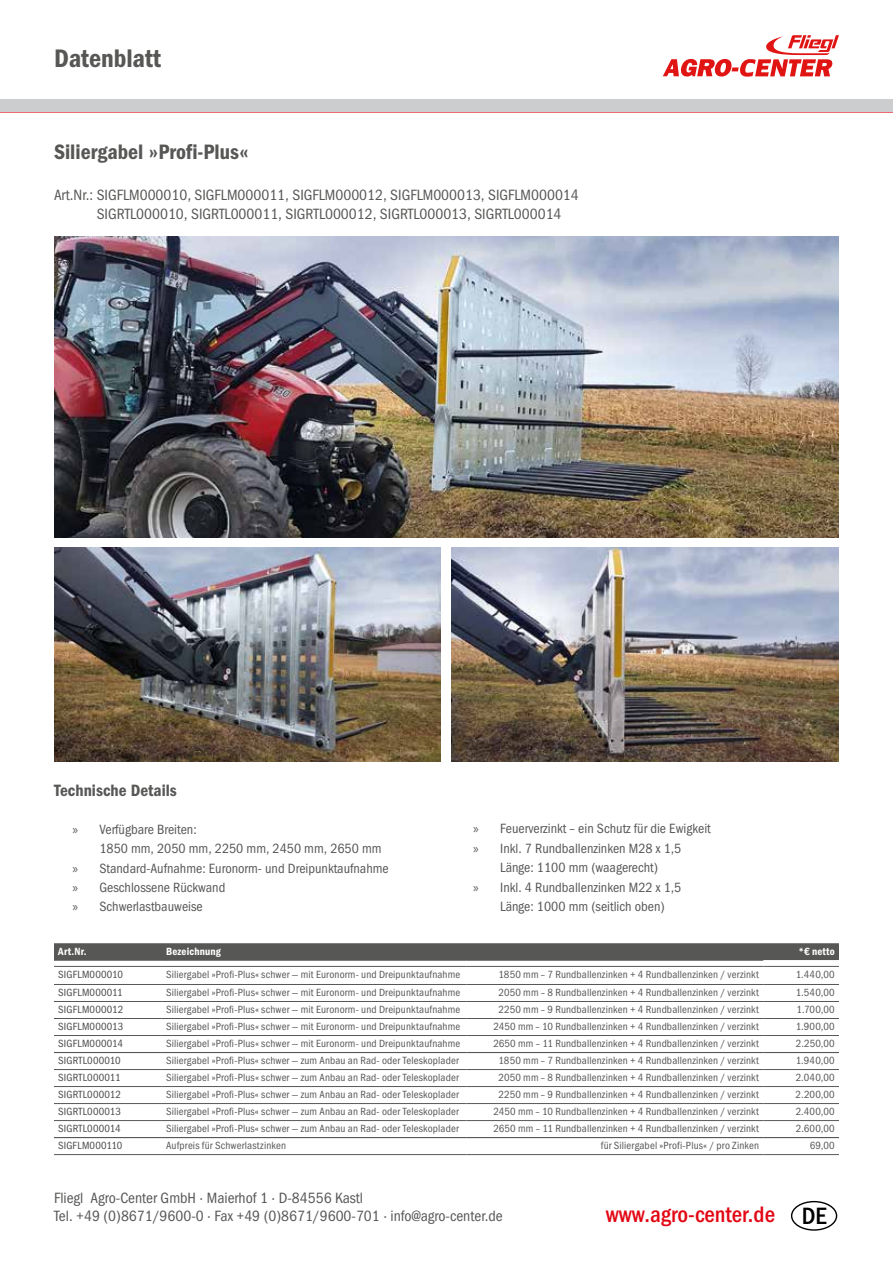
<style>
.page{position:relative;width:893px;height:1263px;background:#fff}
.page>*{position:absolute;margin:0;border:0;box-sizing:border-box;transform-origin:0 0}
.t1{font:25.5px "Franklin Gothic Demi Cond ITC";color:#575756}
.t2{font:23.85px "Franklin Gothic Medi Cond ITC";color:#000}
.t3{font:22.5px "Franklin Gothic Medi Cond ITC";color:#e30613}
.t4{font:21px "Franklin Gothic Demi Cond ITC";color:#575756}
.t5{font:16.5px "Franklin Gothic Demi Cond ITC";color:#575756}
.t6{font:15px/18px "Franklin Gothic Book Cond ITC";color:#575756}
.t7{font:13.5px "Franklin Gothic Book Cond ITC";color:#575756}
.t8{font:10.5px "Franklin Gothic Book Cond ITC";letter-spacing:.015em;color:#575756}
.t9{font:10.5px "Franklin Gothic Book Cond ITC";letter-spacing:.015em;color:#4a4a49}
.t10{font:10.5px "Franklin Gothic Demi Cond ITC";letter-spacing:.015em;color:#fff}
.s1{font-family:"Myriad Pro"}
</style>
<div class="page">
<div style="left:791px;top:1201px;width:46px;height:30px;border:1px solid #000;border-radius:50%"></div>
<hr style="left:0;top:111px;width:893px;height:2px;background:#e30613">
<div style="left:0;top:99px;width:893px;height:12px;background:#cccdcf"></div>
<svg style="left:663px;top:35px;width:176px;height:42px"></svg>
<img style="left:54px;top:236px;width:785px;height:302px">
<img style="left:54px;top:547px;width:386px;height:214px">
<img style="left:452px;top:547px;width:387px;height:214px">
<div style="left:54px;top:943px;width:785px;height:17px;background:#575756"></div>
<svg style="left:54px;top:960px;width:785px;height:179px"></svg>
<hr style="left:54px;top:1052px;width:108px;height:1px;background:#575756">
<hr style="left:162px;top:1052px;width:305px;height:1px;background:#575756">
<hr style="left:467px;top:1052px;width:296px;height:1px;background:#575756">
<hr style="left:763px;top:1052px;width:76px;height:1px;background:#575756">
<hr style="left:54px;top:1137px;width:108px;height:1px;background:#575756">
<hr style="left:162px;top:1137px;width:305px;height:1px;background:#575756">
<hr style="left:467px;top:1137px;width:296px;height:1px;background:#575756">
<hr style="left:763px;top:1137px;width:76px;height:1px;background:#575756">
<hr style="left:54px;top:966px;width:108px;height:1px;background:#575756">
<hr style="left:162px;top:966px;width:305px;height:1px;background:#575756">
<hr style="left:162px;top:984px;width:305px;height:1px;background:#575756">
<hr style="left:162px;top:1001px;width:305px;height:1px;background:#575756">
<hr style="left:162px;top:1018px;width:305px;height:1px;background:#575756">
<hr style="left:162px;top:1035px;width:305px;height:1px;background:#575756">
<hr style="left:162px;top:1069px;width:305px;height:1px;background:#575756">
<hr style="left:162px;top:1086px;width:305px;height:1px;background:#575756">
<hr style="left:162px;top:1103px;width:305px;height:1px;background:#575756">
<hr style="left:162px;top:1120px;width:305px;height:1px;background:#575756">
<hr style="left:162px;top:1154px;width:305px;height:1px;background:#575756">
<hr style="left:467px;top:966px;width:296px;height:1px;background:#575756">
<hr style="left:763px;top:966px;width:76px;height:1px;background:#575756">
<hr style="left:54px;top:960px;width:108px;height:1px;background:#575756">
<hr style="left:162px;top:960px;width:305px;height:1px;background:#575756">
<hr style="left:467px;top:960px;width:296px;height:1px;background:#575756">
<hr style="left:54px;top:984px;width:108px;height:1px;background:#575756">
<hr style="left:467px;top:984px;width:296px;height:1px;background:#575756">
<hr style="left:763px;top:984px;width:76px;height:1px;background:#575756">
<hr style="left:54px;top:1001px;width:108px;height:1px;background:#575756">
<hr style="left:467px;top:1001px;width:296px;height:1px;background:#575756">
<hr style="left:763px;top:1001px;width:76px;height:1px;background:#575756">
<hr style="left:54px;top:1018px;width:108px;height:1px;background:#575756">
<hr style="left:467px;top:1018px;width:296px;height:1px;background:#575756">
<hr style="left:763px;top:1018px;width:76px;height:1px;background:#575756">
<hr style="left:54px;top:1035px;width:108px;height:1px;background:#575756">
<hr style="left:467px;top:1035px;width:296px;height:1px;background:#575756">
<hr style="left:763px;top:1035px;width:76px;height:1px;background:#575756">
<hr style="left:54px;top:1069px;width:108px;height:1px;background:#575756">
<hr style="left:467px;top:1069px;width:296px;height:1px;background:#575756">
<hr style="left:763px;top:1069px;width:76px;height:1px;background:#575756">
<hr style="left:54px;top:1086px;width:108px;height:1px;background:#575756">
<hr style="left:467px;top:1086px;width:296px;height:1px;background:#575756">
<hr style="left:763px;top:1086px;width:76px;height:1px;background:#575756">
<hr style="left:54px;top:1103px;width:108px;height:1px;background:#575756">
<hr style="left:467px;top:1103px;width:296px;height:1px;background:#575756">
<hr style="left:763px;top:1103px;width:76px;height:1px;background:#575756">
<hr style="left:54px;top:1120px;width:108px;height:1px;background:#575756">
<hr style="left:467px;top:1120px;width:296px;height:1px;background:#575756">
<hr style="left:763px;top:1120px;width:76px;height:1px;background:#575756">
<hr style="left:54px;top:1154px;width:108px;height:1px;background:#575756">
<hr style="left:467px;top:1154px;width:296px;height:1px;background:#575756">
<hr style="left:763px;top:1154px;width:76px;height:1px;background:#575756">
<h1 class="t1" style="left:54px;top:44px;width:109px">Datenblatt</h1>
<h3 class="t4" style="left:54px;top:140px;width:196px">Siliergabel »Profi-Plus«</h3>
<h3 class="t6" style="left:97px;top:185px;width:484px;line-height:19.5px;text-indent:-43px">Art.Nr.: SIGFLM000010, SIGFLM000011, SIGFLM000012, SIGFLM000013, SIGFLM000014<br>SIGRTL000010, SIGRTL000011, SIGRTL000012, SIGRTL000013, SIGRTL000014</h3>
<h3 class="t5" style="left:54px;top:781px;width:124px">Technische Details</h3>
<p class="t7" style="left:72px;top:821px;width:126px"><span class="s1">»</span> Verfügbare Breiten:</p>
<p class="t7" style="left:99px;top:840px;width:284px">1850 mm, 2050 mm, 2250 mm, 2450 mm, 2650 mm</p>
<p class="t7" style="left:72px;top:860px;width:318px"><span class="s1">»</span> Standard-Aufnahme: Euronorm- und Dreipunktaufnahme</p>
<p class="t7" style="left:72px;top:879px;width:154px"><span class="s1">»</span> Geschlossene Rückwand</p>
<p class="t7" style="left:72px;top:899px;width:132px"><span class="s1">»</span> Schwerlastbauweise</p>
<p class="t7" style="left:473px;top:821px;width:239px"><span class="s1">»</span> Feuerverzinkt – ein Schutz für die Ewigkeit</p>
<p class="t7" style="left:473px;top:840px;width:210px"><span class="s1">»</span> Inkl. 7 Rundballenzinken M28 x 1,5</p>
<p class="t7" style="left:500px;top:860px;width:159px">Länge: 1100 mm (waagerecht)</p>
<p class="t7" style="left:473px;top:879px;width:210px"><span class="s1">»</span> Inkl. 4 Rundballenzinken M22 x 1,5</p>
<p class="t7" style="left:500px;top:899px;width:166px">Länge: 1000 mm (seitlich oben)</p>
<p class="t10" style="left:58px;top:945px;width:30px">Art.Nr.</p>
<p class="t10" style="left:166px;top:945px;width:56px">Bezeichnung</p>
<p class="t10" style="left:798px;top:945px;width:38px">*€ netto</p>
<p class="t9" style="left:58px;top:968px;width:66px">SIGFLM000010</p>
<p class="t8" style="left:166px;top:968px;width:296px">Siliergabel »Profi-Plus« schwer — mit Euronorm- und Dreipunktaufnahme</p>
<p class="t8" style="left:498px;top:968px;width:262px">1850 mm – 7 Rundballenzinken + 4 Rundballenzinken / verzinkt</p>
<p class="t8" style="left:796px;top:968px;width:40px">1.440,00</p>
<p class="t9" style="left:58px;top:986px;width:66px">SIGFLM000011</p>
<p class="t8" style="left:166px;top:986px;width:296px">Siliergabel »Profi-Plus« schwer — mit Euronorm- und Dreipunktaufnahme</p>
<p class="t8" style="left:498px;top:986px;width:262px">2050 mm – 8 Rundballenzinken + 4 Rundballenzinken / verzinkt</p>
<p class="t8" style="left:796px;top:986px;width:41px">1.540,00</p>
<p class="t9" style="left:58px;top:1003px;width:67px">SIGFLM000012</p>
<p class="t8" style="left:166px;top:1003px;width:296px">Siliergabel »Profi-Plus« schwer — mit Euronorm- und Dreipunktaufnahme</p>
<p class="t8" style="left:499px;top:1003px;width:262px">2250 mm – 9 Rundballenzinken + 4 Rundballenzinken / verzinkt</p>
<p class="t8" style="left:796px;top:1003px;width:40px">1.700,00</p>
<p class="t9" style="left:58px;top:1020px;width:67px">SIGFLM000013</p>
<p class="t8" style="left:166px;top:1020px;width:296px">Siliergabel »Profi-Plus« schwer — mit Euronorm- und Dreipunktaufnahme</p>
<p class="t8" style="left:493px;top:1020px;width:267px">2450 mm – 10 Rundballenzinken + 4 Rundballenzinken / verzinkt</p>
<p class="t8" style="left:796px;top:1020px;width:41px">1.900,00</p>
<p class="t9" style="left:58px;top:1037px;width:66px">SIGFLM000014</p>
<p class="t8" style="left:166px;top:1037px;width:296px">Siliergabel »Profi-Plus« schwer — mit Euronorm- und Dreipunktaufnahme</p>
<p class="t8" style="left:493px;top:1037px;width:267px">2650 mm – 11 Rundballenzinken + 4 Rundballenzinken / verzinkt</p>
<p class="t8" style="left:796px;top:1037px;width:40px">2.250,00</p>
<p class="t9" style="left:58px;top:1054px;width:64px">SIGRTL000010</p>
<p class="t8" style="left:166px;top:1054px;width:294px">Siliergabel »Profi-Plus« schwer — zum Anbau an Rad- oder Teleskoplader</p>
<p class="t8" style="left:498px;top:1054px;width:262px">1850 mm – 7 Rundballenzinken + 4 Rundballenzinken / verzinkt</p>
<p class="t8" style="left:796px;top:1054px;width:40px">1.940,00</p>
<p class="t9" style="left:58px;top:1071px;width:64px">SIGRTL000011</p>
<p class="t8" style="left:166px;top:1071px;width:294px">Siliergabel »Profi-Plus« schwer — zum Anbau an Rad- oder Teleskoplader</p>
<p class="t8" style="left:498px;top:1071px;width:262px">2050 mm – 8 Rundballenzinken + 4 Rundballenzinken / verzinkt</p>
<p class="t8" style="left:796px;top:1071px;width:40px">2.040,00</p>
<p class="t9" style="left:58px;top:1088px;width:64px">SIGRTL000012</p>
<p class="t8" style="left:166px;top:1088px;width:294px">Siliergabel »Profi-Plus« schwer — zum Anbau an Rad- oder Teleskoplader</p>
<p class="t8" style="left:499px;top:1088px;width:262px">2250 mm – 9 Rundballenzinken + 4 Rundballenzinken / verzinkt</p>
<p class="t8" style="left:796px;top:1088px;width:41px">2.200,00</p>
<p class="t9" style="left:58px;top:1105px;width:64px">SIGRTL000013</p>
<p class="t8" style="left:166px;top:1105px;width:294px">Siliergabel »Profi-Plus« schwer — zum Anbau an Rad- oder Teleskoplader</p>
<p class="t8" style="left:493px;top:1105px;width:267px">2450 mm – 10 Rundballenzinken + 4 Rundballenzinken / verzinkt</p>
<p class="t8" style="left:796px;top:1105px;width:40px">2.400,00</p>
<p class="t9" style="left:58px;top:1122px;width:64px">SIGRTL000014</p>
<p class="t8" style="left:166px;top:1122px;width:294px">Siliergabel »Profi-Plus« schwer — zum Anbau an Rad- oder Teleskoplader</p>
<p class="t8" style="left:493px;top:1122px;width:267px">2650 mm – 11 Rundballenzinken + 4 Rundballenzinken / verzinkt</p>
<p class="t8" style="left:796px;top:1122px;width:40px">2.600,00</p>
<p class="t9" style="left:58px;top:1139px;width:66px">SIGFLM000110</p>
<p class="t8" style="left:166px;top:1139px;width:121px">Aufpreis für Schwerlastzinken</p>
<p class="t8" style="left:601px;top:1139px;width:160px">für Siliergabel »Profi-Plus« / pro Zinken</p>
<p class="t8" style="left:810px;top:1139px;width:26px">69,00</p>
<h3 class="t6" style="left:54px;top:1189px;width:450px">Fliegl Agro-Center GmbH · Maierhof 1 · D-84556 Kastl<br>Tel. +49 (0)8671/9600-0 · Fax +49 (0)8671/9600-701 · info@agro-center.de</h3>
<h3 class="t3" style="left:606px;top:1201px;width:171px">www.agro-center.de</h3>
<h2 class="t2" style="left:802px;top:1202px;width:26px">DE</h2>
</div>
